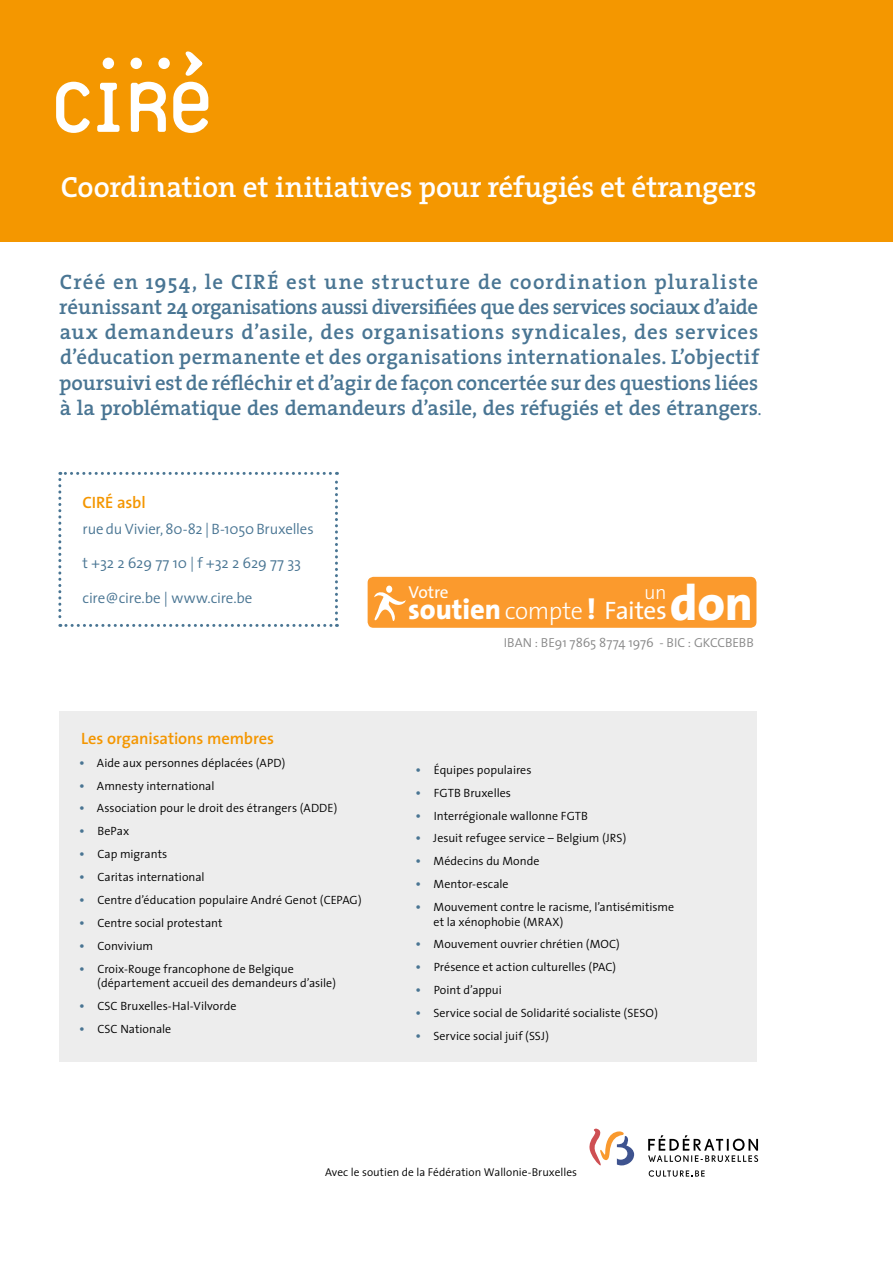
<style>
.page{position:relative;width:893px;height:1263px;background:#fff}
.page>*{position:absolute;margin:0;border:0;box-sizing:border-box;transform-origin:0 0}
.t1{font:800 49.8px "The Sans";color:#fff}
.t2{font:600 29.4px "The Serif";letter-spacing:-.01em;color:#fff}
.t3{font:800 28.5px "The Sans";letter-spacing:-.005em;color:#fff}
.t4{font:600 21px/25.2px "The Serif";letter-spacing:.005em;color:#497593}
.t5{font:300 19.8px "The Sans";color:#fff}
.t6{font:17.25px "The Sans";letter-spacing:-.015em;color:#fff}
.t7{font:600 16.5px "The Sans";letter-spacing:-.005em;color:#f49600}
.t8{font:300 15px "The Sans";letter-spacing:-.01em;color:#497593}
.t9{font:300 13.05px "The Sans";color:#878787}
.t10{font:300 12px/14.4px "The Sans";letter-spacing:.005em;color:#000}
.t11{font:300 11.4px "The Sans";letter-spacing:.005em;color:#000}
.s1{font-size:15px}
.s2{font-weight:600;font-size:13.5px;color:#497593}
.s3{font-weight:300;font-size:24.3px}
.s4{font-weight:400;font-size:25.35px}
</style>
<div class="page">
<div style="left:0;top:0;width:893px;height:241px;background:#f49700"></div>
<svg style="left:589px;top:1129px;width:45px;height:36px"></svg>
<svg style="left:648px;top:1135px;width:110px;height:27px"></svg>
<svg style="left:649px;top:1170px;width:56px;height:7px"></svg>
<svg style="left:58px;top:472px;width:280px;height:155px"></svg>
<div style="left:59px;top:711px;width:698px;height:351px;background:#ededed"></div>
<div style="left:367px;top:576px;width:390px;height:53px;background:#fb9a2d;border-radius:7px"></div>
<div style="left:366px;top:575px;width:392px;height:55px;border:2px solid #fff;border-radius:7px"></div>
<svg style="left:374px;top:591px;width:32px;height:30px"></svg>
<div style="left:386px;top:586px;width:6px;height:7px;background:#fff;border-radius:50%"></div>
<svg style="left:56px;top:82px;width:34px;height:51px"></svg>
<svg style="left:97px;top:83px;width:23px;height:49px"></svg>
<svg style="left:131px;top:82px;width:35px;height:50px"></svg>
<svg style="left:173px;top:50px;width:35px;height:83px"></svg>
<div style="left:103px;top:58px;width:11px;height:11px;background:#fff;border-radius:50%"></div>
<div style="left:131px;top:58px;width:11px;height:11px;background:#fff;border-radius:50%"></div>
<div style="left:158px;top:58px;width:12px;height:11px;background:#fff;border-radius:50%"></div>
<h2 class="t2" style="left:61px;top:163px;width:697px">Coordination et initiatives pour réfugiés et étrangers</h2>
<p class="t4" style="left:59px;top:269px;width:704px">Créé en 1954, le CIRÉ est une structure de coordination pluraliste réunissant 24 organisations aussi diversifiées que des services sociaux d’aide aux demandeurs d’asile, des organisations syndicales, des services d’éducation permanente et des organisations internationales. L’objectif poursuivi est de réfléchir et d’agir de façon concertée sur des questions liées à la problématique des demandeurs d’asile, des réfugiés et des étrangers<span class="s1">.</span></p>
<h3 class="t7" style="left:83px;top:489px;width:65px">CIRÉ asbl</h3>
<p class="t8" style="left:83px;top:517px;width:233px">rue du Vivier, 80-82 | B-1050 Bruxelles</p>
<p class="t8" style="left:83px;top:551px;width:220px">t +32 2 629 77 10 | f +32 2 629 77 33</p>
<p class="t8" style="left:83px;top:585px;width:171px">cire@cire.be | www.cire.be</p>
<h3 class="t7" style="left:81px;top:725px;width:195px">Les organisations membres</h3>
<p class="t10" style="left:79px;top:755px;width:208px"><span class="s2">•</span> Aide aux personnes déplacées (APD)</p>
<p class="t10" style="left:79px;top:778px;width:137px"><span class="s2">•</span> Amnesty international</p>
<p class="t10" style="left:79px;top:801px;width:260px"><span class="s2">•</span> Association pour le droit des étrangers (ADDE)</p>
<p class="t10" style="left:79px;top:824px;width:52px"><span class="s2">•</span> BePax</p>
<p class="t10" style="left:79px;top:847px;width:90px"><span class="s2">•</span> Cap migrants</p>
<p class="t10" style="left:79px;top:869px;width:127px"><span class="s2">•</span> Caritas international</p>
<p class="t10" style="left:79px;top:892px;width:284px"><span class="s2">•</span> Centre d’éducation populaire André Genot (CEPAG)</p>
<p class="t10" style="left:79px;top:915px;width:145px"><span class="s2">•</span> Centre social protestant</p>
<p class="t10" style="left:79px;top:938px;width:75px"><span class="s2">•</span> Convivium</p>
<p class="t10" style="left:97px;top:961px;width:240px;text-indent:-18px"><span class="s2">•</span> Croix-Rouge francophone de Belgique (département accueil des demandeurs d’asile)</p>
<p class="t10" style="left:79px;top:998px;width:159px"><span class="s2">•</span> CSC Bruxelles-Hal-Vilvorde</p>
<p class="t10" style="left:79px;top:1021px;width:94px"><span class="s2">•</span> CSC Nationale</p>
<h1 class="t1" style="left:670px;top:561px;width:85px">don</h1>
<h3 class="t6" style="left:409px;top:578px;width:42px">Votre</h3>
<h3 class="t3" style="left:408px;top:585px;width:260px">soutien <span class="s3">compte</span> <span class="s4">Faites</span></h3>
<h3 class="t5" style="left:644px;top:576px;width:24px">un</h3>
<h3 class="t3" style="left:587px;top:585px;width:10px">!</h3>
<p class="t9" style="left:504px;top:631px;width:251px">IBAN : BE91 7865 8774 1976 - BIC : GKCCBEBB</p>
<p class="t10" style="left:415px;top:762px;width:118px"><span class="s2">•</span> Équipes populaires</p>
<p class="t10" style="left:415px;top:785px;width:97px"><span class="s2">•</span> FGTB Bruxelles</p>
<p class="t10" style="left:415px;top:808px;width:174px"><span class="s2">•</span> Interrégionale wallonne FGTB</p>
<p class="t10" style="left:415px;top:831px;width:212px"><span class="s2">•</span> Jesuit refugee service – Belgium (JRS)</p>
<p class="t10" style="left:415px;top:854px;width:126px"><span class="s2">•</span> Médecins du Monde</p>
<p class="t10" style="left:415px;top:877px;width:95px"><span class="s2">•</span> Mentor-escale</p>
<p class="t10" style="left:433px;top:899px;width:242px;text-indent:-18px"><span class="s2">•</span> Mouvement contre le racisme, l’antisémitisme et la xénophobie (MRAX)</p>
<p class="t10" style="left:415px;top:937px;width:206px"><span class="s2">•</span> Mouvement ouvrier chrétien (MOC)</p>
<p class="t10" style="left:415px;top:960px;width:202px"><span class="s2">•</span> Présence et action culturelles (PAC)</p>
<p class="t10" style="left:415px;top:983px;width:88px"><span class="s2">•</span> Point d’appui</p>
<p class="t10" style="left:415px;top:1005px;width:244px"><span class="s2">•</span> Service social de Solidarité socialiste (SESO)</p>
<p class="t10" style="left:415px;top:1028px;width:135px"><span class="s2">•</span> Service social juif (SSJ)</p>
<p class="t11" style="left:325px;top:1163px;width:253px">Avec le soutien de la Fédération Wallonie-Bruxelles</p>
</div>
